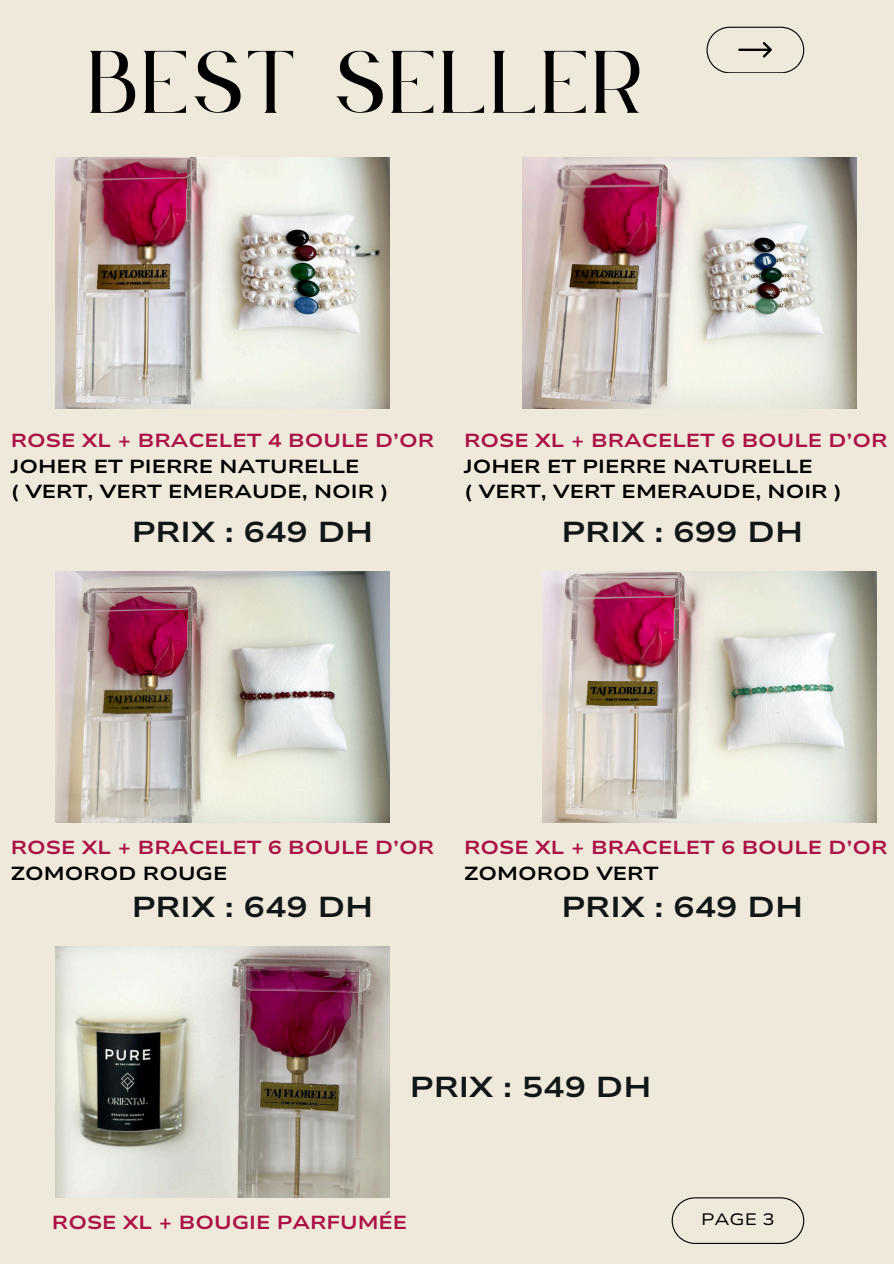
<style>
.page{position:relative;width:894px;height:1264px;background:#fff}
.page>*{position:absolute;margin:0;border:0;box-sizing:border-box;transform-origin:0 0}
.t1{font:77.7px "Le Jour Serif";letter-spacing:.05em;color:#000}
.t2{font:700 28.65px "Nunito Sans 10 pt Expanded";color:#111618}
.t3{font:700 18.9px/25.5px "Nunito Sans 10 pt Expanded";color:#000}
.t4{font:700 18.9px/25.5px "Nunito Sans 10 pt Expanded";color:#ab1146}
.t5{font:16.5px "Nunito Sans 10 pt Expanded";color:#000}
.s1{color:#ab1146}
.s2{color:#000}
</style>
<div class="page">
<div style="left:0;top:0;width:893px;height:1263px;background:#efe9dc"></div>
<svg style="left:706px;top:27px;width:98px;height:46px"></svg>
<svg style="left:671px;top:1197px;width:133px;height:46px"></svg>
<img style="left:56px;top:572px;width:333px;height:251px">
<img style="left:542px;top:572px;width:333px;height:251px">
<img style="left:56px;top:157px;width:333px;height:251px">
<img style="left:522px;top:157px;width:333px;height:251px">
<img style="left:56px;top:946px;width:333px;height:251px">
<h1 class="t1" style="left:89px;top:41px;width:555px">BEST SELLER</h1>
<p class="t3" style="left:11px;top:428px;width:425px"><span class="s1">ROSE XL + BRACELET 4 BOULE D’OR<br></span>JOHER ET PIERRE NATURELLE<br>( VERT, VERT EMERAUDE, NOIR )</p>
<p class="t3" style="left:464px;top:428px;width:425px"><span class="s1">ROSE XL + BRACELET 6 BOULE D’OR<br></span>JOHER ET PIERRE NATURELLE<br>( VERT, VERT EMERAUDE, NOIR )</p>
<h3 class="t2" style="left:132px;top:513px;width:243px">PRIX : 649 DH</h3>
<p class="t2" style="left:561px;top:513px;width:243px">PRIX : 699 DH</p>
<h3 class="t4" style="left:11px;top:835px;width:425px">ROSE XL + BRACELET 6 BOULE D’OR<br><span class="s2">ZOMOROD ROUGE</span></h3>
<h3 class="t4" style="left:464px;top:835px;width:425px">ROSE XL + BRACELET 6 BOULE D’OR<br><span class="s2">ZOMOROD VERT</span></h3>
<p class="t2" style="left:132px;top:888px;width:243px">PRIX : 649 DH</p>
<h3 class="t2" style="left:561px;top:888px;width:243px">PRIX : 649 DH</h3>
<h2 class="t2" style="left:410px;top:1068px;width:243px">PRIX : 549 DH</h2>
<h2 class="t4" style="left:52px;top:1209px;width:357px">ROSE XL + BOUGIE PARFUMÉE</h2>
<p class="t5" style="left:701px;top:1208px;width:75px">PAGE 3</p>
</div>
